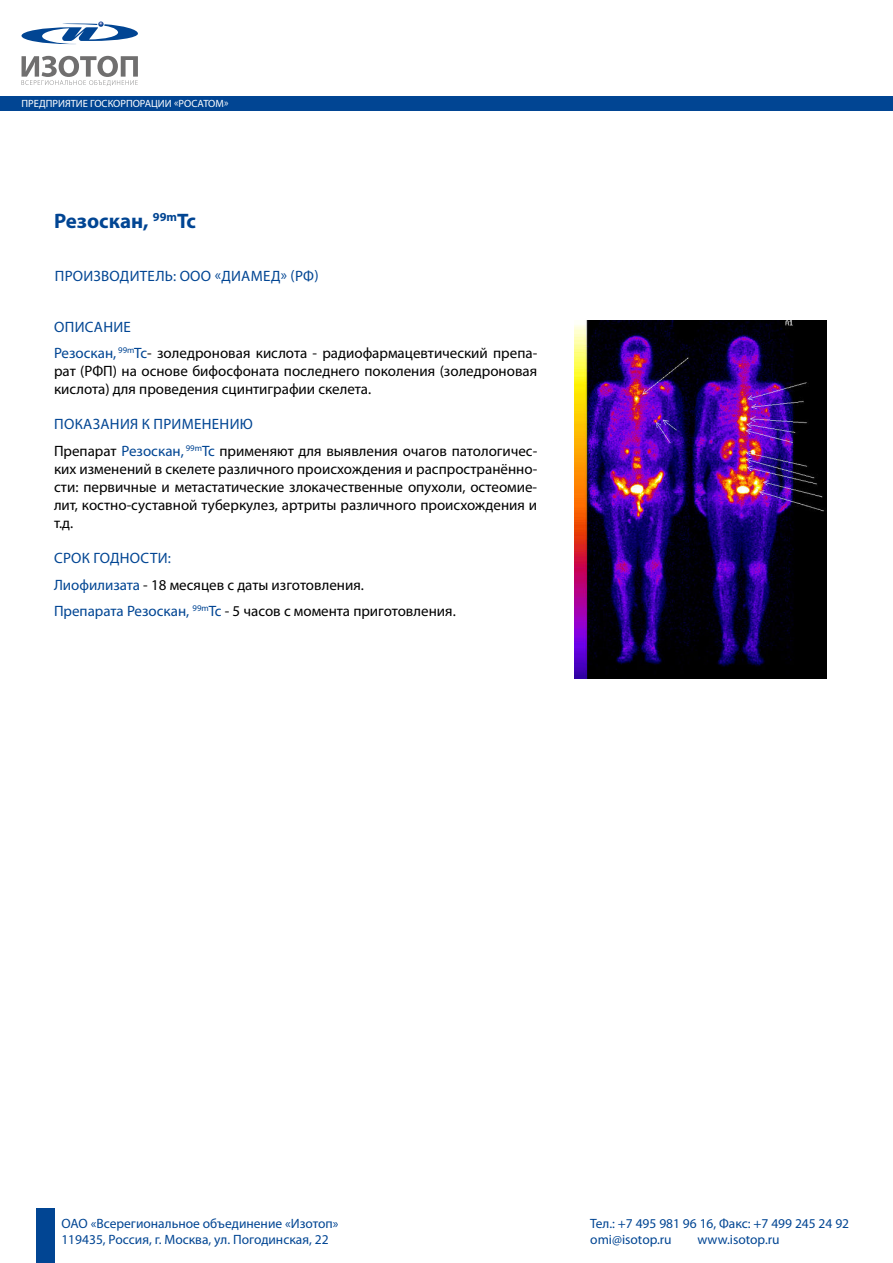
<style>
.page{position:relative;width:893px;height:1263px;background:#fff}
.page>*{position:absolute;margin:0;border:0;box-sizing:border-box;transform-origin:0 0}
.t1{font:700 21px "Myriad Pro";color:#014593}
.t2{font:15px/26.5px "Myriad Pro";color:#000}
.t3{font:15px "Myriad Pro";letter-spacing:.02em;color:#014593}
.t4{font:13.5px/16.2px "Myriad Pro";color:#014593}
.t5{font:10.5px "Myriad Pro";color:#fff}
.s1{color:#014593}
</style>
<div class="page">
<div style="left:36px;top:1208px;width:19px;height:55px;background:#014593"></div>
<div style="left:1px;top:96px;width:892px;height:14px;background:#014593"></div>
<svg style="left:22px;top:56px;width:116px;height:30px"></svg>
<svg style="left:22px;top:21px;width:116px;height:23px"></svg>
<img style="left:574px;top:320px;width:252px;height:358px">
<p class="t5" style="left:22px;top:97px;width:208px">ПРЕДПРИЯТИЕ ГОСКОРПОРАЦИИ «РОСАТОМ»</p>
<h1 class="t1" style="left:54px;top:208px;width:144px">Резоскан, <sup>99m</sup>Тс</h1>
<p class="t3" style="left:55px;top:267px;width:265px">ПРОИЗВОДИТЕЛЬ: ООО «ДИАМЕД» (РФ)</p>
<p class="t2" style="left:54px;top:313px;width:485px"><span class="s1">ОПИСАНИЕ<br>Резоскан,</span> <sup>99m</sup><span class="s1">Tc</span>- золедроновая кислота - радиофармацевтический препа-</p>
<p class="t2" style="left:54px;top:362px;width:485px;line-height:18px">рат (РФП) на основе бифосфоната последнего поколения (золедроновая кислота) для проведения сцинтиграфии скелета.</p>
<p class="t2" style="left:54px;top:411px;width:484px"><span class="s1">ПОКАЗАНИЯ К ПРИМЕНЕНИЮ<br></span>Препарат <span class="s1">Резоскан,</span> <sup>99m</sup><span class="s1">Тс</span> применяют для выявления очагов патологичес-</p>
<p class="t2" style="left:54px;top:460px;width:485px;line-height:18px;text-align:justify">ких изменений в скелете различного происхождения и распространённо&shy;сти: первичные и метастатические злокачественные опухоли, остеомие&shy;лит, костно-суставной туберкулез, артриты различного происхождения и т.д.</p>
<p class="t2" style="left:54px;top:544px;width:403px"><span class="s1">СРОК ГОДНОСТИ:<br>Лиофилизата</span> - 18 месяцев с даты изготовления.<br><span class="s1">Препарата Резоскан,</span> <sup>99m</sup><span class="s1">Тс</span> - 5 часов с момента приготовления.</p>
<p class="t4" style="left:61px;top:1215px;width:279px">ОАО «Всерегиональное объединение «Изотоп»<br>119435, Россия, г. Москва, ул. Погодинская, 22</p>
<p class="t4" style="left:590px;top:1215px;width:260px">Тел.: +7 495 981 96 16, Факс: +7 499 245 24 92 omi@isotop.ru</p>
<p class="t4" style="left:697px;top:1231px;width:84px">www.isotop.ru</p>
</div>
